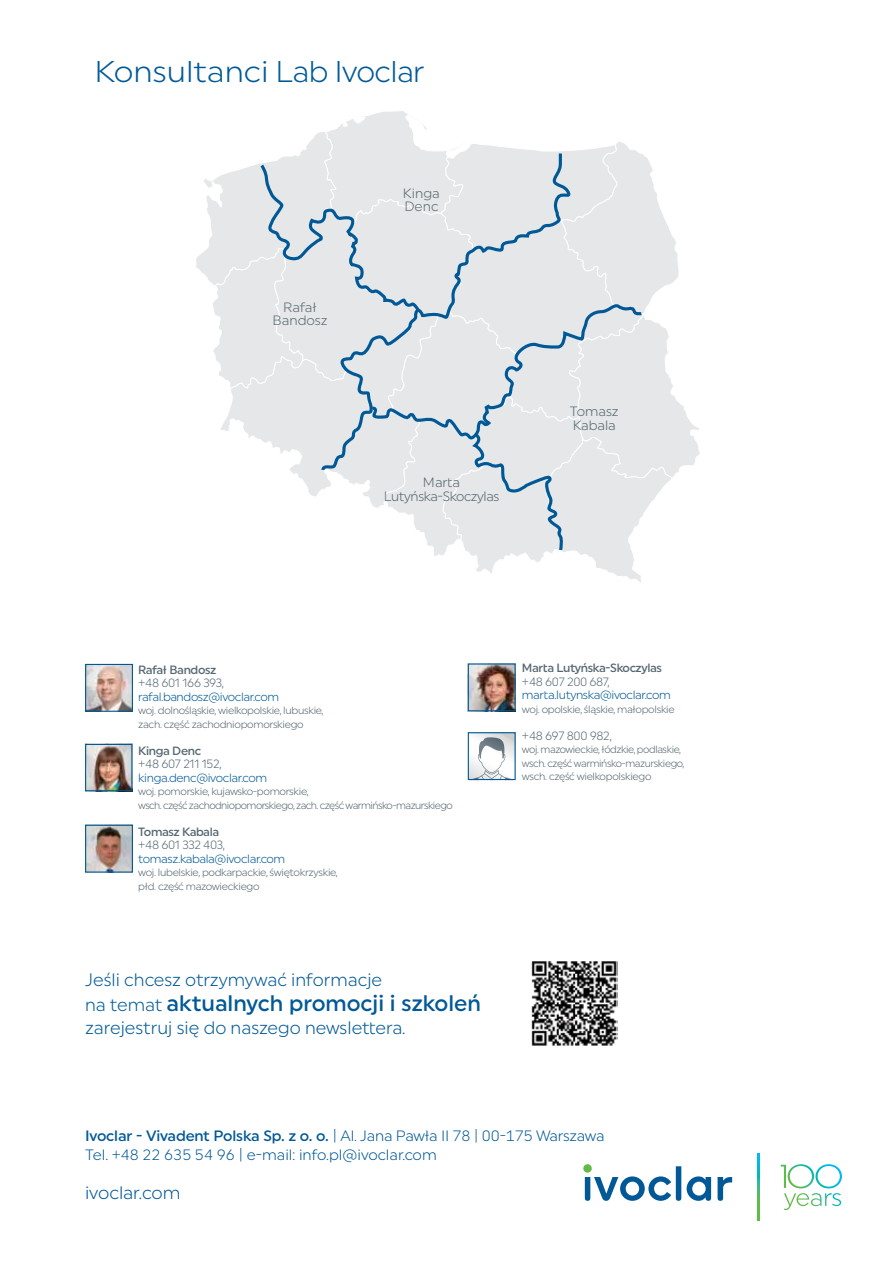
<style>
.page{position:relative;width:893px;height:1263px;background:#fff}
.page>*{position:absolute;margin:0;border:0;box-sizing:border-box;transform-origin:0 0}
.t1{font:30px "Uniform Pro Lgt";letter-spacing:-.01em;color:#005996;scale:1.05 1}
.t2{font:500 22.5px "Uniform Pro";color:#005996}
.t3{font:18px "Uniform Pro Lgt";color:#005996}
.t4{font:15px/19.5px "Uniform Pro Lgt";letter-spacing:-.01em;color:#005996}
.t5{font:13.5px/13.5px "Uniform Pro Lgt";color:#546670}
.t6{font:13.5px/13.5px "Uniform Pro Lgt";letter-spacing:-.025em;color:#546670;text-align:center}
.t7{font:12px "Uniform Pro Lgt";letter-spacing:-.03em;color:#005996}
.t8{font:12px "Uniform Pro Lgt";letter-spacing:-.03em;color:#546670}
.t9{font:500 12px "Uniform Pro";letter-spacing:-.03em;color:#546670}
.t10{font:10.5px/13.5px "Uniform Pro Lgt";letter-spacing:-.04em;color:#546670}
.t11{font:10.5px/13.5px "Uniform Pro Lgt";letter-spacing:-.04em;color:#546670;scale:.96 1}
.s1{font-family:"Uniform Pro Lgt";font-weight:400;font-size:18px}
.s2{font-family:"Uniform Pro";font-weight:500}
</style>
<div class="page">
<img style="left:87px;top:666px;width:44px;height:44px">
<div style="left:85px;top:664px;width:48px;height:48px;border:1px solid #005996"></div>
<img style="left:87px;top:827px;width:44px;height:44px">
<div style="left:85px;top:825px;width:48px;height:48px;border:1px solid #005996"></div>
<img style="left:87px;top:746px;width:43px;height:43px">
<div style="left:85px;top:744px;width:47px;height:47px;border:1px solid #005996"></div>
<img style="left:470px;top:686px;width:44px;height:23px">
<div style="left:468px;top:663px;width:48px;height:48px;border:1px solid #005996"></div>
<svg style="left:470px;top:734px;width:44px;height:44px"></svg>
<div style="left:468px;top:732px;width:48px;height:48px;border:1px solid #005996"></div>
<svg style="left:196px;top:111px;width:504px;height:575px"></svg>
<img style="left:531px;top:961px;width:87px;height:85px">
<svg style="left:781px;top:1164px;width:61px;height:46px"></svg>
<svg style="left:583px;top:1164px;width:9px;height:8px"></svg>
<svg style="left:585px;top:1166px;width:147px;height:35px"></svg>
<svg style="left:757px;top:1153px;width:2px;height:67px"></svg>
<h1 class="t1" style="left:95px;top:54px;width:316px">Konsultanci Lab Ivoclar</h1>
<p class="t5" style="left:273px;top:300px;width:57px;text-align:center">Rafał<br>Bandosz</p>
<p class="t5" style="left:403px;top:186px;width:38px">Kinga<br>Denc</p>
<p class="t6" style="left:384px;top:475px;width:117px">Marta<br>Lutyńska-Skoczylas</p>
<p class="t5" style="left:570px;top:404px;width:50px">Tomasz<br>Kabala</p>
<p class="t9" style="left:138px;top:662px;width:80px">Rafał Bandosz</p>
<p class="t8" style="left:138px;top:676px;width:87px">+48 601 166 393,</p>
<p class="t7" style="left:138px;top:689px;width:142px">rafal.bandosz@ivoclar.com</p>
<p class="t10" style="left:138px;top:703px;width:187px">woj. dolnośląskie, wielkopolskie, lubuskie, zach. część zachodniopomorskiego</p>
<p class="t9" style="left:138px;top:743px;width:64px">Kinga Denc</p>
<p class="t8" style="left:138px;top:757px;width:85px">+48 607 211 152,</p>
<p class="t7" style="left:138px;top:770px;width:130px">kinga.denc@ivoclar.com</p>
<p class="t10" style="left:138px;top:784px;width:316px">woj. pomorskie, kujawsko-pomorskie,<br>wsch. część zachodniopomorskiego, zach. część warmińsko-mazurskiego</p>
<p class="t9" style="left:138px;top:824px;width:82px">Tomasz Kabala</p>
<p class="t8" style="left:138px;top:838px;width:88px">+48 601 332 403,</p>
<p class="t7" style="left:138px;top:851px;width:149px">tomasz.kabala@ivoclar.com</p>
<p class="t10" style="left:138px;top:865px;width:201px">woj. lubelskie, podkarpackie, świętokrzyskie, płd. część mazowieckiego</p>
<h3 class="t3" style="left:85px;top:969px;width:299px">Jeśli chcesz otrzymywać informacje</h3>
<h2 class="t2" style="left:85px;top:990px;width:397px"><span class="s1">na temat</span> aktualnych promocji i szkoleń</h2>
<h3 class="t3" style="left:85px;top:1017px;width:322px">zarejestruj się do naszego newslettera.</h3>
<p class="t9" style="left:522px;top:661px;width:142px">Marta Lutyńska-Skoczylas</p>
<p class="t8" style="left:522px;top:675px;width:89px">+48 607 200 687,</p>
<p class="t7" style="left:522px;top:688px;width:150px">marta.lutynska@ivoclar.com</p>
<p class="t10" style="left:522px;top:702px;width:154px">woj. opolskie, śląskie, małopolskie</p>
<p class="t8" style="left:522px;top:729px;width:91px">+48 697 800 982,</p>
<p class="t11" style="left:522px;top:743px;width:171px">woj. mazowieckie, łódzkie, podlaskie, wsch. część warmińsko-mazurskiego, wsch. część wielkopolskiego</p>
<h3 class="t4" style="left:85px;top:1126px;width:521px"><span class="s2">Ivoclar - Vivadent Polska Sp. z o. o.</span> | Al. Jana Pawła II 78 | 00-175 Warszawa<br>Tel. +48 22 635 54 96 | e-mail: info.pl@ivoclar.com</h3>
<h3 class="t3" style="left:85px;top:1182px;width:97px">ivoclar.com</h3>
</div>
